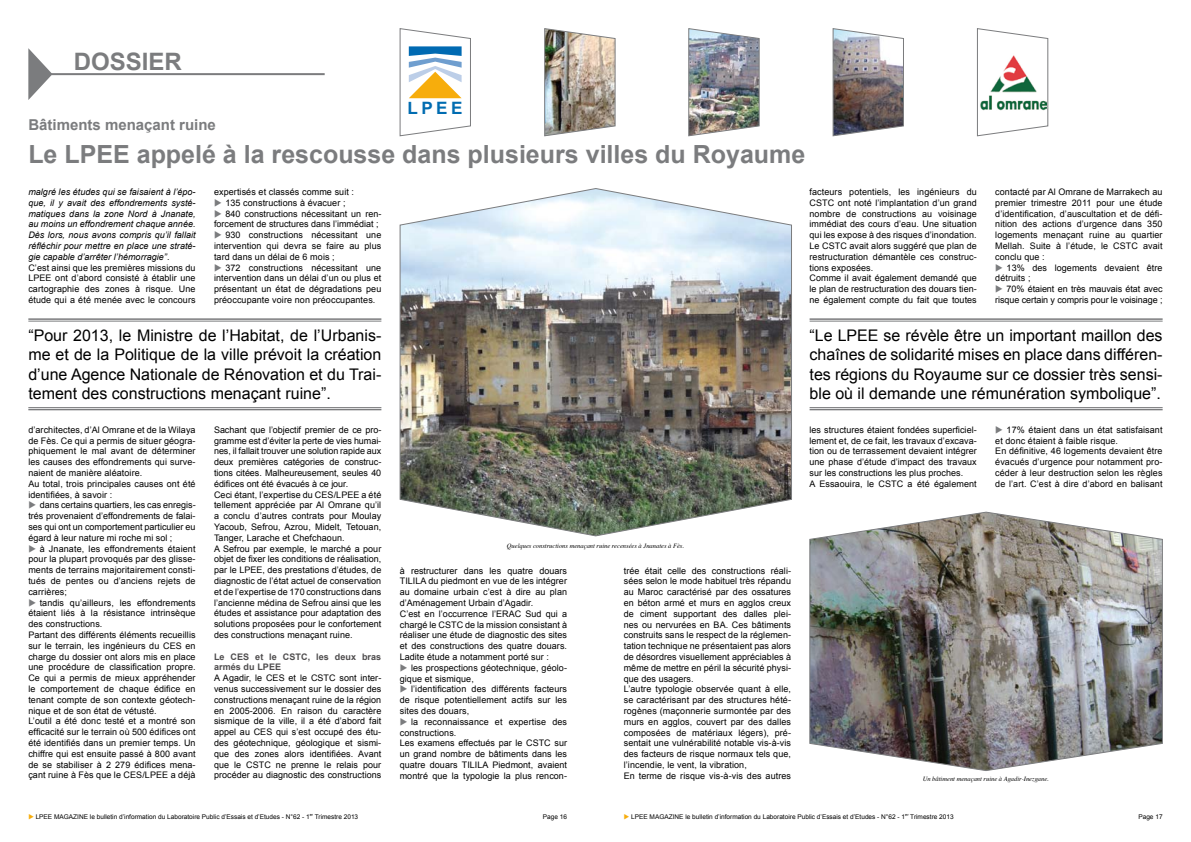
<style>
.page{position:relative;width:1191px;height:842px;background:#fff}
.page>*{position:absolute;margin:0;border:0;box-sizing:border-box;transform-origin:0 0}
.t1{font:700 25px "Arial";color:#7b7c7e}
.t2{font:700 24px "Arial";color:#7b7c7e}
.t3{font:700 17.1px "Arial";color:#006cb1}
.t4{font:16px/19.2px "Arial";color:#000;text-align:justify}
.t5{font:700 15px "Arial";color:#7b7c7e}
.t6{font:9px/10.8px "Arial";letter-spacing:.01em;color:#000}
.t7{font:italic 9px/10.8px "Arial";letter-spacing:.005em;color:#000}
.t8{font:9px/10.8px "Arial";letter-spacing:-.01em;color:#000}
.t9{font:700 9px/10.8px "Arial";letter-spacing:.01em;color:#4e4c4d}
.t10{font:6.5px "Arial";color:#000}
.t11{font:italic 6.5px "Times";color:#000}
.s1{font-style:normal}
.s2{color:#7b7c7e}
.s3{color:#f7ad0c}
</style>
<div class="page">
<svg style="left:28px;top:48px;width:24px;height:52px"></svg>
<hr style="left:51px;top:73px;width:274px;height:2px;background:#7b7c7e">
<img style="left:399px;top:188px;width:393px;height:348px">
<svg style="left:399px;top:28px;width:72px;height:108px"></svg>
<img style="left:809px;top:512px;width:353px;height:259px">
<svg style="left:977px;top:28px;width:71px;height:108px"></svg>
<hr style="left:809px;top:318px;width:353px;height:2px;background:#7b7c7e">
<hr style="left:809px;top:321px;width:353px;height:1px;background:#7b7c7e">
<hr style="left:809px;top:407px;width:353px;height:1px;background:#7b7c7e">
<hr style="left:809px;top:409px;width:353px;height:1px;background:#7b7c7e">
<hr style="left:28px;top:318px;width:353px;height:2px;background:#7b7c7e">
<hr style="left:28px;top:321px;width:353px;height:1px;background:#7b7c7e">
<hr style="left:28px;top:407px;width:353px;height:1px;background:#7b7c7e">
<hr style="left:28px;top:409px;width:353px;height:1px;background:#7b7c7e">
<img style="left:832px;top:28px;width:72px;height:108px">
<img style="left:688px;top:28px;width:71px;height:108px">
<img style="left:544px;top:28px;width:71px;height:108px">
<h2 class="t2" style="left:74px;top:48px;width:110px">DOSSIER</h2>
<h3 class="t3" style="left:407px;top:97px;width:56px">LPEE</h3>
<h3 class="t5" style="left:28px;top:116px;width:189px">Bâtiments menaçant ruine</h3>
<h1 class="t1" style="left:28px;top:140px;width:778px">Le LPEE appelé à la rescousse dans plusieurs villes du Royaume</h1>
<p class="t7" style="left:28px;top:186px;width:169px">malgré les études qui se faisaient à l’épo&shy;que, il y avait des effondrements systé&shy;matiques dans la zone Nord à Jnanate, au moins un effondrement chaque année.<br>Dès lors, nous avons compris qu’il fallait réfléchir pour mettre en place une straté&shy;gie capable d’arrêter l’hémorragie”<span class="s1">.<br>C’est ainsi que les premières missions du LPEE ont d’abord consisté à établir une cartographie des zones à risque. Une étude qui a été menée avec le concours</span></p>
<p class="t6" style="left:214px;top:186px;width:142px">expertisés et classés comme suit :</p>
<p class="t6" style="left:214px;top:197px;width:133px"><span class="s2">◆</span> 135 constructions à évacuer ;</p>
<p class="t6" style="left:214px;top:208px;width:169px"><span class="s2">◆</span> 840 constructions nécessitant un ren&shy;forcement de structures dans l’immédiat ;</p>
<p class="t6" style="left:214px;top:230px;width:169px;text-align:justify"><span class="s2">◆</span> 930 constructions nécessitant une intervention qui devra se faire au plus tard dans un délai de 6 mois ;</p>
<p class="t6" style="left:214px;top:262px;width:169px;text-align:justify"><span class="s2">◆</span> 372 constructions nécessitant une intervention dans un délai d’un ou plus et présentant un état de dégradations peu préoccupante voire non préoccupantes.</p>
<p class="t6" style="left:809px;top:186px;width:169px">facteurs potentiels, les ingénieurs du CSTC ont noté l’implantation d’un grand nombre de constructions au voisinage immédiat des cours d’eau. Une situation qui les expose à des risques d’inondation.<br>Le CSTC avait alors suggéré que plan de restructuration démantèle ces construc&shy;tions exposées.<br>Comme il avait également demandé que le plan de restructuration des douars tien&shy;ne également compte du fait que toutes</p>
<p class="t6" style="left:995px;top:186px;width:169px;text-align:justify">contacté par Al Omrane de Marrakech au premier trimestre 2011 pour une étude d’identification, d’auscultation et de défi&shy;nition des actions d’urgence dans 350 logements menaçant ruine au quartier Mellah. Suite à l’étude, le CSTC avait conclu que :</p>
<p class="t6" style="left:995px;top:262px;width:169px"><span class="s2">◆</span> 13% des logements devaient être détruits ;</p>
<p class="t8" style="left:995px;top:284px;width:169px"><span class="s2">◆</span> 70% étaient en très mauvais état avec risque certain y compris pour le voisinage ;</p>
<h3 class="t4" style="left:28px;top:326px;width:354px">“Pour 2013, le Ministre de l’Habitat, de l’Urbanis&shy;me et de la Politique de la ville prévoit la création d’une Agence Nationale de Rénovation et du Trai&shy;tement des constructions menaçant ruine”.</h3>
<p class="t6" style="left:28px;top:424px;width:169px">d’architectes, d’Al Omrane et de la Wilaya de Fès. Ce qui a permis de situer géogra&shy;phiquement le mal avant de déterminer les causes des effondrements qui surve&shy;naient de manière aléatoire.<br>Au total, trois principales causes ont été identifiées, à savoir :</p>
<p class="t6" style="left:28px;top:500px;width:169px;text-align:justify"><span class="s2">◆</span> dans certains quartiers, les cas enregis&shy;trés provenaient d’effondrements de falai&shy;ses qui ont un comportement particulier eu égard à leur nature mi roche mi sol ;</p>
<p class="t6" style="left:28px;top:543px;width:169px;text-align:justify"><span class="s2">◆</span> à Jnanate, les effondrements étaient pour la plupart provoqués par des glisse&shy;ments de terrains majoritairement consti&shy;tués de pentes ou d’anciens rejets de carrières;</p>
<p class="t6" style="left:28px;top:597px;width:169px"><span class="s2">◆</span> tandis qu’ailleurs, les effondrements étaient liés à la résistance intrinsèque des constructions.<br>Partant des différents éléments recueillis sur le terrain, les ingénieurs du CES en charge du dossier ont alors mis en place une procédure de classification propre.<br>Ce qui a permis de mieux appréhender le comportement de chaque édifice en tenant compte de son contexte géotech&shy;nique et de son état de vétusté.<br>L’outil a été donc testé et a montré son efficacité sur le terrain où 500 édifices ont été identifiés dans un premier temps. Un chiffre qui est ensuite passé à 800 avant de se stabiliser à 2 279 édifices mena&shy;çant ruine à Fès que le CES/LPEE a déjà</p>
<p class="t6" style="left:214px;top:424px;width:169px">Sachant que l’objectif premier de ce pro&shy;gramme est d’éviter la perte de vies humai&shy;nes, il fallait trouver une solution rapide aux deux premières catégories de construc&shy;tions citées. Malheureusement, seules 40 édifices ont été évacués à ce jour.<br>Ceci étant, l’expertise du CES/LPEE a été tellement appréciée par Al Omrane qu’il a conclu d’autres contrats pour Moulay Yacoub, Sefrou, Azrou, Midelt, Tetouan, Tanger, Larache et Chefchaoun.<br>A Sefrou par exemple, le marché a pour objet de fixer les conditions de réalisation, par le LPEE, des prestations d’études, de diagnostic de l’état actuel de conservation et de l’expertise de 170 constructions dans l’ancienne médina de Sefrou ainsi que les études et assistance pour adaptation des solutions proposées pour le confortement des constructions menaçant ruine.</p>
<p class="t9" style="left:214px;top:651px;width:169px">Le CES et le CSTC, les deux bras armés du LPEE</p>
<p class="t6" style="left:214px;top:672px;width:169px;text-align:justify">A Agadir, le CES et le CSTC sont inter&shy;venus successivement sur le dossier des constructions menaçant ruine de la région en 2005-2006. En raison du caractère sismique de la ville, il a été d’abord fait appel au CES qui s’est occupé des étu&shy;des géotechnique, géologique et sismi&shy;que des zones alors identifiées. Avant que le CSTC ne prenne le relais pour procéder au diagnostic des constructions</p>
<p class="t11" style="left:507px;top:539px;width:179px">Quelques constructions menaçant ruine recensées à Jnanates à Fès.</p>
<p class="t6" style="left:400px;top:565px;width:169px">à restructurer dans les quatre douars TILILA du piedmont en vue de les intégrer au domaine urbain c’est à dire au plan d’Aménagement Urbain d’Agadir.<br>C’est en l’occurrence l’ERAC Sud qui a chargé le CSTC de la mission consistant à réaliser une étude de diagnostic des sites et des constructions des quatre douars.<br>Ladite étude a notamment porté sur :</p>
<p class="t6" style="left:400px;top:662px;width:169px"><span class="s2">◆</span> les prospections géotechnique, géolo&shy;gique et sismique,</p>
<p class="t6" style="left:400px;top:684px;width:169px;text-align:justify"><span class="s2">◆</span> l’identification des différents facteurs de risque potentiellement actifs sur les sites des douars,</p>
<p class="t6" style="left:400px;top:716px;width:169px"><span class="s2">◆</span> la reconnaissance et expertise des constructions.<br>Les examens effectués par le CSTC sur un grand nombre de bâtiments dans les quatre douars TILILA Piedmont, avaient montré que la typologie la plus rencon-</p>
<p class="t6" style="left:624px;top:565px;width:169px">trée était celle des constructions réali&shy;sées selon le mode habituel très répandu au Maroc caractérisé par des ossatures en béton armé et murs en agglos creux de ciment supportant des dalles plei&shy;nes ou nervurées en BA. Ces bâtiments construits sans le respect de la réglemen&shy;tation technique ne présentaient pas alors de désordres visuellement appréciables à même de mettre en péril la sécurité physi&shy;que des usagers.<br>L’autre typologie observée quant à elle, se caractérisant par des structures hété&shy;rogènes (maçonnerie surmontée par des murs en agglos, couvert par des dalles composées de matériaux légers), pré&shy;sentait une vulnérabilité notable vis-à-vis des facteurs de risque normaux tels que, l’incendie, le vent, la vibration,<br>En terme de risque vis-à-vis des autres</p>
<h3 class="t4" style="left:809px;top:326px;width:354px">“Le LPEE se révèle être un important maillon des chaînes de solidarité mises en place dans différen&shy;tes régions du Royaume sur ce dossier très sensi&shy;ble où il demande une rémunération symbolique”.</h3>
<p class="t6" style="left:809px;top:424px;width:169px">les structures étaient fondées superficiel&shy;lement et, de ce fait, les travaux d’excava&shy;tion ou de terrassement devaient intégrer une phase d’étude d’impact des travaux sur les constructions les plus proches.<br>A Essaouira, le CSTC a été également</p>
<p class="t6" style="left:995px;top:424px;width:169px"><span class="s2">◆</span> 17% étaient dans un état satisfaisant et donc étaient à faible risque.<br>En définitive, 46 logements devaient être évacués d’urgence pour notamment pro&shy;céder à leur destruction selon les règles de l’art. C’est à dire d’abord en balisant</p>
<p class="t11" style="left:922px;top:772px;width:128px">Un bâtiment menaçant ruine à Agadir-Inezgane.</p>
<p class="t10" style="left:28px;top:813px;width:331px"><span class="s3">◆</span> LPEE MAGAZINE le bulletin d’information du Laboratoire Public d’Essais et d’Etudes - N°62 - 1<sup>er</sup> Trimestre 2013</p>
<p class="t10" style="left:543px;top:813px;width:26px">Page 16</p>
<p class="t10" style="left:624px;top:813px;width:331px"><span class="s3">◆</span> LPEE MAGAZINE le bulletin d’information du Laboratoire Public d’Essais et d’Etudes - N°62 - 1<sup>er</sup> Trimestre 2013</p>
<p class="t10" style="left:1138px;top:813px;width:26px">Page 17</p>
</div>
